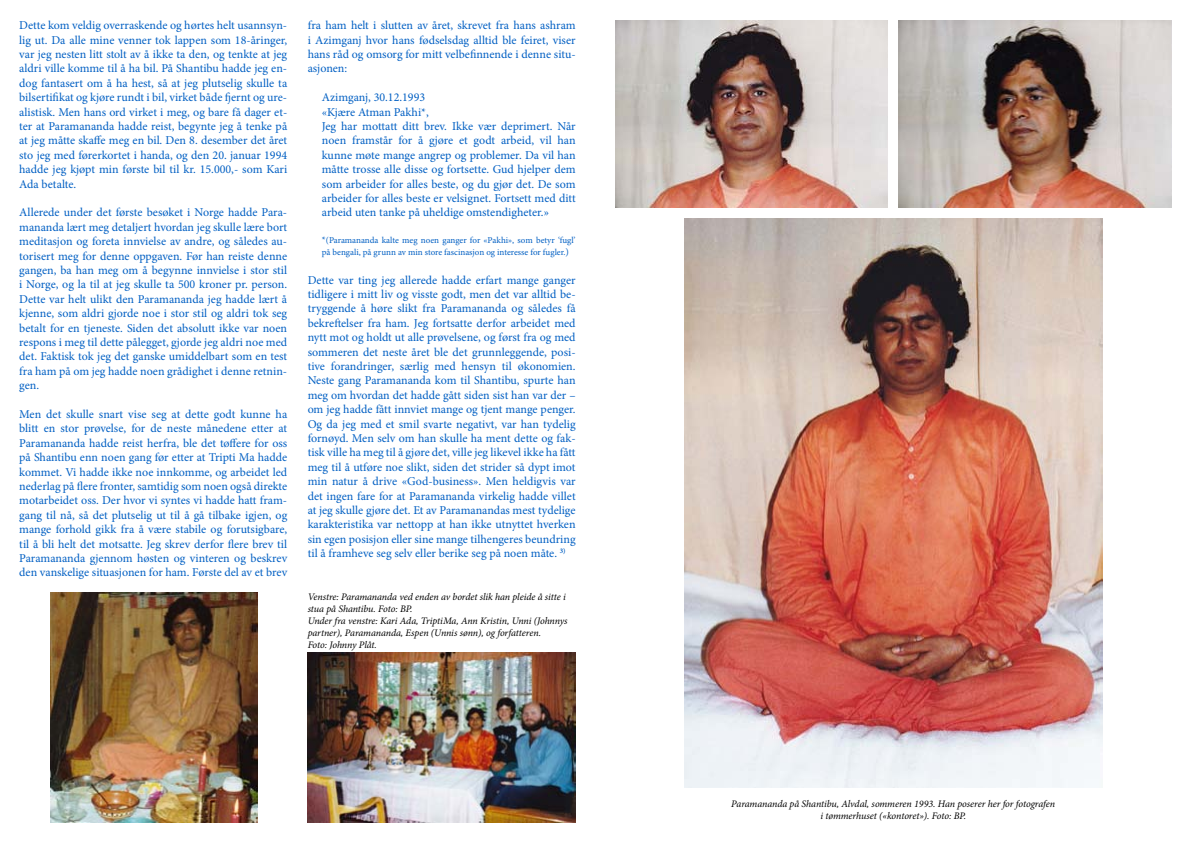
<style>
.page{position:relative;width:1191px;height:842px;background:#fff}
.page>*{position:absolute;margin:0;border:0;box-sizing:border-box;transform-origin:0 0}
.t1{font:12px/14.4px "Minion Pro";color:#005fc3;text-align:justify}
.t2{font:italic 10px/12px "Minion Pro";letter-spacing:-.01em;color:#000}
.t3{font:9px/12px "Minion Pro";color:#005fc3}
.s1{font-size:10px}
</style>
<div class="page">
<img style="left:308px;top:653px;width:267px;height:169px">
<img style="left:50px;top:592px;width:207px;height:230px">
<img style="left:615px;top:20px;width:272px;height:188px">
<img style="left:899px;top:20px;width:272px;height:188px">
<img style="left:684px;top:218px;width:418px;height:569px">
<p class="t1" style="left:19px;top:18px;width:269px">Dette kom veldig overraskende og hørtes helt usannsyn&shy;lig ut. Da alle mine venner tok lappen som 18-åringer, var jeg nesten litt stolt av å ikke ta den, og tenkte at jeg aldri ville komme til å ha bil. På Shantibu hadde jeg en&shy;dog fantasert om å ha hest, så at jeg plutselig skulle ta bilsertifikat og kjøre rundt i bil, virket både fjernt og ure&shy;alistisk. Men hans ord virket i meg, og bare få dager et&shy;ter at Paramananda hadde reist, begynte jeg å tenke på at jeg måtte skaffe meg en bil. Den 8. desember det året sto jeg med førerkortet i handa, og den 20. januar 1994 hadde jeg kjøpt min første bil til kr. 15.000,- som Kari Ada betalte.</p>
<p class="t1" style="left:19px;top:205px;width:269px">Allerede under det første besøket i Norge hadde Para&shy;mananda lært meg detaljert hvordan jeg skulle lære bort meditasjon og foreta innvielse av andre, og således au&shy;torisert meg for denne oppgaven. Før han reiste denne gangen, ba han meg om å begynne innvielse i stor stil i Norge, og la til at jeg skulle ta 500 kroner pr. person.<br>Dette var helt ulikt den Paramananda jeg hadde lært å kjenne, som aldri gjorde noe i stor stil og aldri tok seg betalt for en tjeneste. Siden det absolutt ikke var noen respons i meg til dette pålegget, gjorde jeg aldri noe med det. Faktisk tok jeg det ganske umiddelbart som en test fra ham på om jeg hadde noen grådighet i denne retnin&shy;gen.</p>
<p class="t1" style="left:19px;top:407px;width:269px">Men det skulle snart vise seg at dette godt kunne ha blitt en stor prøvelse, for de neste månedene etter at Paramananda hadde reist herfra, ble det tøffere for oss på Shantibu enn noen gang før etter at Tripti Ma hadde kommet. Vi hadde ikke noe innkomme, og arbeidet led nederlag på flere fronter, samtidig som noen også direkte motarbeidet oss. Der hvor vi syntes vi hadde hatt fram&shy;gang til nå, så det plutselig ut til å gå tilbake igjen, og mange forhold gikk fra å være stabile og forutsigbare, til å bli helt det motsatte. Jeg skrev derfor flere brev til Paramananda gjennom høsten og vinteren og beskrev den vanskelige situasjonen for ham. Første del av et brev</p>
<p class="t1" style="left:308px;top:18px;width:269px">fra ham helt i slutten av året, skrevet fra hans ashram i Azimganj hvor hans fødselsdag alltid ble feiret, viser hans råd og omsorg for mitt velbefinnende i denne situ&shy;asjonen:</p>
<p class="t1" style="left:322px;top:90px;width:255px;text-align:left">Azimganj, 30.12.1993<br>«Kjære Atman Pakhi*,<br>Jeg har mottatt ditt brev. Ikke vær deprimert. Når noen framstår for å gjøre et godt arbeid, vil han kunne møte mange angrep og problemer. Da vil han måtte trosse alle disse og fortsette. Gud hjelper dem som arbeider for alles beste, og du gjør det. De som arbeider for alles beste er velsignet. Fortsett med ditt arbeid uten tanke på uheldige omstendigheter.»</p>
<p class="t3" style="left:322px;top:234px;width:255px"><span class="s1">*</span>(Paramananda kalte meg noen ganger for «Pakhi», som betyr ‘fugl’ på bengali, på grunn av min store fascinasjon og interesse for fugler.<span class="s1">)</span></p>
<p class="t1" style="left:308px;top:273px;width:269px">Dette var ting jeg allerede hadde erfart mange ganger tidligere i mitt liv og visste godt, men det var alltid be&shy;tryggende å høre slikt fra Paramananda og således få bekreftelser fra ham. Jeg fortsatte derfor arbeidet med nytt mot og holdt ut alle prøvelsene, og først fra og med sommeren det neste året ble det grunnleggende, posi&shy;tive forandringer, særlig med hensyn til økonomien.<br>Neste gang Paramananda kom til Shantibu, spurte han meg om hvordan det hadde gått siden sist han var der – om jeg hadde fått innviet mange og tjent mange penger.<br>Og da jeg med et smil svarte negativt, var han tydelig fornøyd. Men selv om han skulle ha ment dette og fak&shy;tisk ville ha meg til å gjøre det, ville jeg likevel ikke ha fått meg til å utføre noe slikt, siden det strider så dypt imot min natur å drive «God-business». Men heldigvis var det ingen fare for at Paramananda virkelig hadde villet at jeg skulle gjøre det. Et av Paramanandas mest tydelige karakteristika var nettopp at han ikke utnyttet hverken sin egen posisjon eller sine mange tilhengeres beundring til å framheve seg selv eller berike seg på noen måte. <sup>3)</sup></p>
<p class="t2" style="left:308px;top:591px;width:261px">Venstre: Paramananda ved enden av bordet slik han pleide å sitte i stua på Shantibu. Foto: BP.<br>Under fra venstre: Kari Ada, TriptiMa, Ann Kristin, Unni (Johnnys partner), Paramananda, Espen (Unnis sønn), og forfatteren.<br>Foto: Johnny Plåt.</p>
<p class="t2" style="left:731px;top:797px;width:325px;text-align:center">Paramananda på Shantibu, Alvdal, sommeren 1993. Han poserer her for fotografen i tømmerhuset («kontoret»). Foto: BP.</p>
</div>
